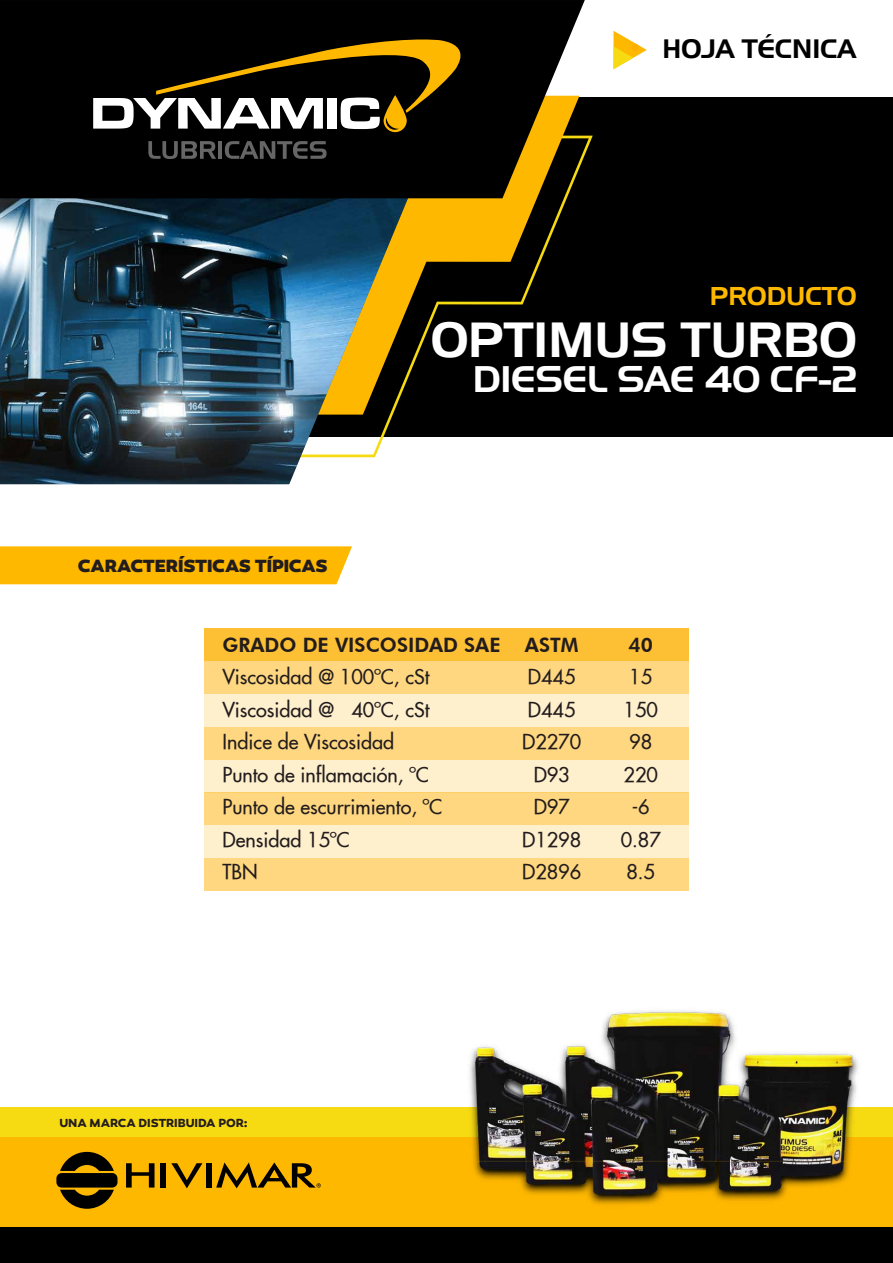
<style>
.page{position:relative;width:893px;height:1263px;background:#fff}
.page>*{position:absolute;margin:0;border:0;box-sizing:border-box;transform-origin:0 0}
.t1{font:48px "Aero";color:#fff}
.t2{font:36px "Aero";color:#fff}
.t3{font:25.95px "Aero";color:#000}
.t4{font:25.05px "Aero";color:#ffb800}
.t5{font:19.8px/32.5px "Futura";color:#221c1d;text-align:center}
.t6{font:800 19.8px "Futura BT";color:#221c1d}
.t7{font:800 18px "Canaro";letter-spacing:-.01em;color:#221c1d}
.t8{font:700 11.85px "Canaro";letter-spacing:-.005em;color:#221c1d}
</style>
<div class="page">
<div style="left:0;top:1107px;width:893px;height:126px;background:#f6da12"></div>
<div style="left:0;top:98px;width:893px;height:339px;background:#000"></div>
<svg style="left:418px;top:198px;width:149px;height:156px"></svg>
<img style="left:0;top:198px;width:418px;height:286px">
<svg style="left:0;top:0;width:585px;height:198px"></svg>
<div style="left:0;top:1137px;width:893px;height:126px;background:#ffb800"></div>
<div style="left:0;top:1227px;width:893px;height:36px;background:#000"></div>
<svg style="left:60px;top:1152px;width:54px;height:19px"></svg>
<svg style="left:60px;top:1190px;width:54px;height:19px"></svg>
<div style="left:56px;top:1173px;width:62px;height:14px;background:#000;border-radius:5px"></div>
<div style="left:160px;top:1163px;width:6px;height:24px;background:#000"></div>
<div style="left:206px;top:1163px;width:6px;height:24px;background:#000"></div>
<svg style="left:126px;top:1163px;width:29px;height:24px"></svg>
<svg style="left:171px;top:1163px;width:31px;height:25px"></svg>
<svg style="left:216px;top:1162px;width:105px;height:26px"></svg>
<svg style="left:93px;top:36px;width:378px;height:96px"></svg>
<svg style="left:148px;top:141px;width:68px;height:18px"></svg>
<hr style="left:218px;top:141px;width:4px;height:18px;background:#666">
<svg style="left:225px;top:141px;width:102px;height:18px"></svg>
<div style="left:0;top:546px;width:352px;height:38px;background:#ffb800"></div>
<div style="left:204px;top:661px;width:485px;height:33px;background:#fed780"></div>
<div style="left:204px;top:628px;width:485px;height:33px;background:#fdbf33"></div>
<div style="left:204px;top:694px;width:485px;height:33px;background:#feefcd"></div>
<div style="left:204px;top:727px;width:485px;height:33px;background:#fed780"></div>
<div style="left:204px;top:760px;width:485px;height:32px;background:#feefcd"></div>
<div style="left:204px;top:792px;width:485px;height:33px;background:#fed780"></div>
<div style="left:204px;top:825px;width:485px;height:33px;background:#feefcd"></div>
<div style="left:204px;top:858px;width:485px;height:33px;background:#fed780"></div>
<svg style="left:613px;top:31px;width:34px;height:38px"></svg>
<img style="left:469px;top:1010px;width:389px;height:195px">
<h3 class="t3" style="left:662px;top:33px;width:195px">HOJA TÉCNICA</h3>
<p class="t7" style="left:78px;top:554px;width:252px">CARACTERÍSTICAS TÍPICAS</p>
<p class="t4" style="left:710px;top:280px;width:148px">PRODUCTO</p>
<h1 class="t1" style="left:431px;top:311px;width:427px">OPTIMUS TURBO</h1>
<h2 class="t2" style="left:473px;top:358px;width:385px">DIESEL SAE 40 CF-2</h2>
<p class="t6" style="left:223px;top:632px;width:280px">GRADO DE VISCOSIDAD SAE</p>
<p class="t5" style="left:223px;top:660px;width:221px;text-align:left">Viscosidad @ 100ºC, cSt<br>Viscosidad @ 40ºC, cSt<br>Indice de Viscosidad<br>Punto de inflamación, ºC<br>Punto de escurrimiento, ºC<br>Densidad 15ºC<br>TBN</p>
<p class="t6" style="left:525px;top:632px;width:55px">ASTM</p>
<p class="t5" style="left:522px;top:660px;width:61px">D445<br>D445<br>D2270<br>D93<br>D97<br>D1298<br>D2896</p>
<p class="t6" style="left:629px;top:632px;width:26px">40</p>
<p class="t5" style="left:621px;top:660px;width:42px">15<br>150<br>98<br>220 -6<br>0.87<br>8.5</p>
<p class="t8" style="left:59px;top:1115px;width:190px">UNA MARCA DISTRIBUIDA POR:</p>
</div>
